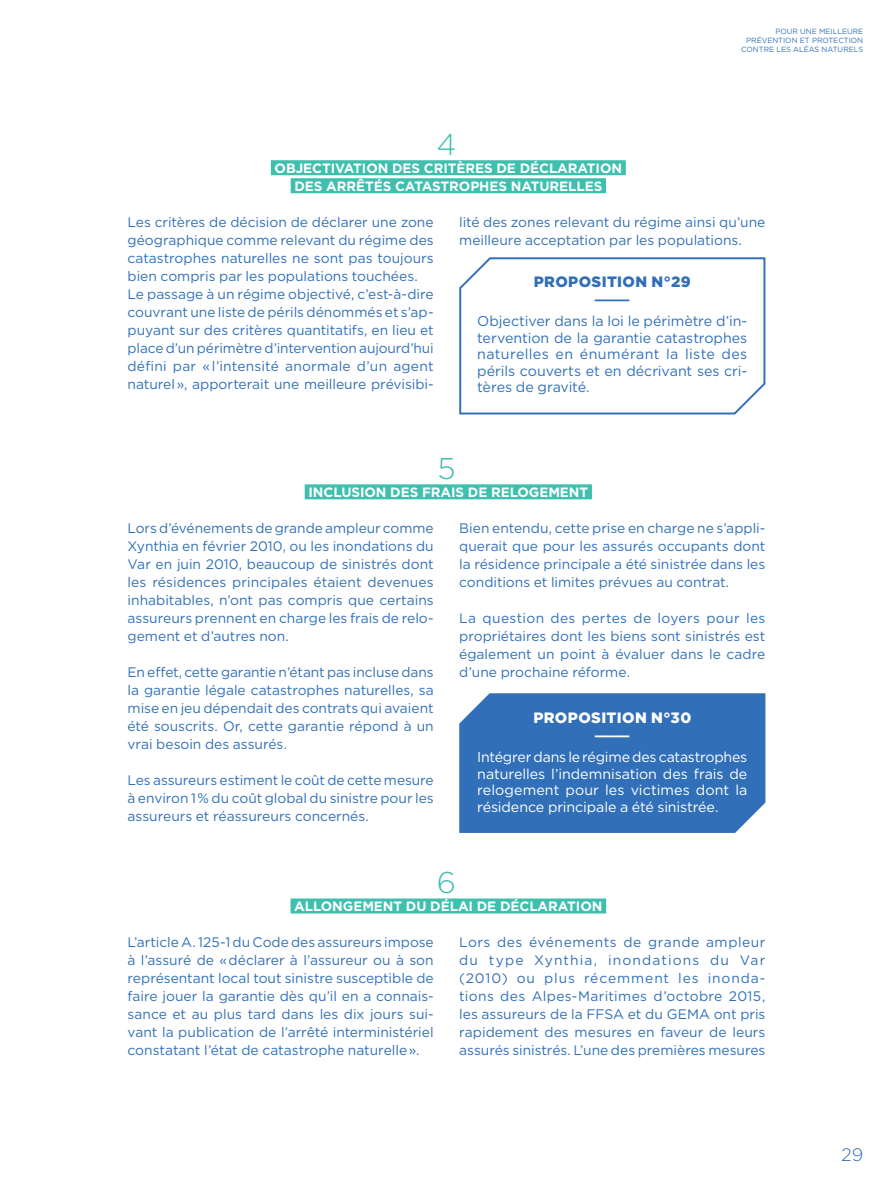
<style>
.page{position:relative;width:893px;height:1191px;background:#fff}
.page>*{position:absolute;margin:0;border:0;box-sizing:border-box;transform-origin:0 0}
.t1{font:300 30px "Gotham";color:#3fbfae}
.t2{font:300 18px "Gotham";color:#3170b8}
.t3{font:900 15px "Gotham";color:#3170b8}
.t4{font:900 15px "Gotham";color:#fff}
.t5{font:500 15px "Gotham";color:#3170b8}
.t6{font:500 15px "Gotham";color:#fff}
.t7{font:14.25px/16.5px "Gotham";color:#3170b8;text-align:justify}
.t8{font:14.25px/16.5px "Gotham";letter-spacing:-.005em;color:#fff;text-align:justify}
.t9{font:13.8px/18px "Gotham";color:#3170b8;text-align:justify}
.t10{font:700 13.5px/18px "Gotham";letter-spacing:-.005em;color:#fff;text-align:center}
.t11{font:7.5px/9px "Gotham";color:#3170b8;text-align:right}
</style>
<div class="page">
<div style="left:271px;top:160px;width:355px;height:15px;background:#3fbfae"></div>
<div style="left:291px;top:178px;width:315px;height:15px;background:#3fbfae"></div>
<svg style="left:459px;top:257px;width:307px;height:158px"></svg>
<div style="left:305px;top:484px;width:287px;height:15px;background:#3fbfae"></div>
<div style="left:459px;top:693px;width:307px;height:140px;background:#3170b8"></div>
<div style="left:290px;top:898px;width:316px;height:15px;background:#3fbfae"></div>
<p class="t11" style="left:741px;top:27px;width:124px">pour une meilleure prévention et protection contre les aléas naturels</p>
<h1 class="t1" style="left:436px;top:125px;width:21px">4</h1>
<p class="t10" style="left:275px;top:159px;width:349px">OBJECTIVATION DES CRITÈRES DE DÉCLARATION<br>DES ARRÊTÉS CATASTROPHES NATURELLES</p>
<p class="t9" style="left:128px;top:213px;width:308px;text-align:left">Les critères de décision de déclarer une zone géographique comme relevant du régime des catastrophes naturelles ne sont pas toujours bien compris par les populations touchées.<br>Le passage à un régime objectivé, c’est-à-dire couvrant une liste de périls dénommés et s’ap&shy;puyant sur des critères quantitatifs, en lieu et place d’un périmètre d’intervention aujourd’hui défini par « l’intensité anormale d’un agent naturel », apporterait une meilleure prévisibi-</p>
<p class="t9" style="left:459px;top:213px;width:308px">lité des zones relevant du régime ainsi qu’une meilleure acceptation par les populations.</p>
<p class="t3" style="left:534px;top:272px;width:22px">PROPOSITION</p>
<p class="t3" style="left:652px;top:272px;width:41px">N°29</p>
<p class="t5" style="left:594px;top:290px;width:38px">———</p>
<p class="t7" style="left:477px;top:312px;width:272px">Objectiver dans la loi le périmètre d’in&shy;tervention de la garantie catastrophes naturelles en énumérant la liste des périls couverts et en décrivant ses cri&shy;tères de gravité.</p>
<h1 class="t1" style="left:437px;top:449px;width:20px">5</h1>
<p class="t10" style="left:308px;top:483px;width:141px">INCLUSION DES FRAIS</p>
<p class="t10" style="left:468px;top:483px;width:122px">DE RELOGEM ENT</p>
<p class="t9" style="left:128px;top:519px;width:308px">Lors d’événements de grande ampleur comme Xynthia en février 2010, ou les inondations du Var en juin 2010, beaucoup de sinistrés dont les résidences principales étaient devenues inhabitables, n’ont pas compris que certains assureurs prennent en charge les frais de relo&shy;gement et d’autres non.</p>
<p class="t9" style="left:128px;top:663px;width:308px">En effet, cette garantie n’étant pas incluse dans la garantie légale catastrophes naturelles, sa mise en jeu dépendait des contrats qui avaient été souscrits. Or, cette garantie répond à un vrai besoin des assurés.</p>
<p class="t9" style="left:128px;top:771px;width:308px">Les assureurs estiment le coût de cette mesure à environ 1 % du coût global du sinistre pour les assureurs et réassureurs concernés.</p>
<p class="t9" style="left:459px;top:519px;width:308px">Bien entendu, cette prise en charge ne s’appli&shy;querait que pour les assurés occupants dont la résidence principale a été sinistrée dans les conditions et limites prévues au contrat.</p>
<p class="t9" style="left:459px;top:609px;width:308px">La question des pertes de loyers pour les propriétaires dont les biens sont sinistrés est également un point à évaluer dans le cadre d’une prochaine réforme.</p>
<p class="t4" style="left:533px;top:707px;width:22px">PROPOSITION</p>
<p class="t4" style="left:651px;top:707px;width:42px">N°30</p>
<p class="t6" style="left:594px;top:726px;width:38px">———</p>
<p class="t8" style="left:477px;top:748px;width:272px">I ntégrer dans le régime des catastrophes naturelles l’indemnisation des frais de relogement pour les victimes dont la résidence principale a été sinistrée.</p>
<h1 class="t1" style="left:437px;top:863px;width:21px">6</h1>
<p class="t10" style="left:294px;top:897px;width:164px">ALLONGEM ENT DU DÉLAI</p>
<p class="t10" style="left:477px;top:897px;width:127px">DE DÉCLARATION</p>
<p class="t9" style="left:128px;top:933px;width:308px">L’article A. 125-1 du Code des assureurs impose à l’assuré de « déclarer à l’assureur ou à son représentant local tout sinistre susceptible de faire jouer la garantie dès qu’il en a connais&shy;sance et au plus tard dans les dix jours sui&shy;vant la publication de l’arrêté interministériel constatant l’état de catastrophe naturelle ».</p>
<p class="t9" style="left:459px;top:933px;width:308px">Lors des événements de grande ampleur du type Xynthia, inondations du Var (2010) ou plus récemment les inonda&shy;tions des Alpes-M aritimes d’octobre 2015, les assureurs de la FFSA et du GEMA</p>
<p class="t9" style="left:459px;top:1005px;width:308px;text-indent:254px">ont pris rapidement des mesures en faveur de leurs assurés sinistrés. L’une des premières mesures</p>
<h2 class="t2" style="left:841px;top:1143px;width:24px">29</h2>
</div>
